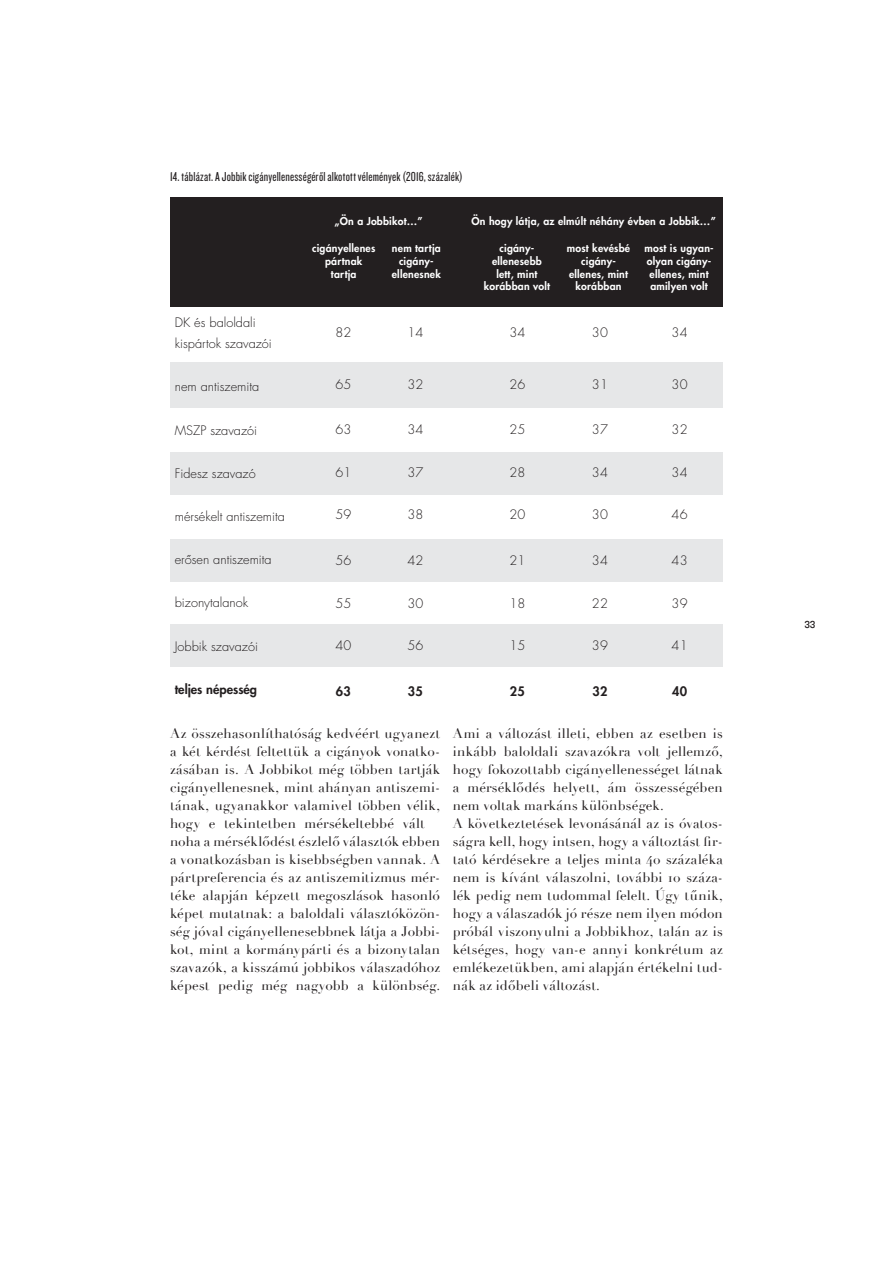
<style>
.page{position:relative;width:893px;height:1263px;background:#fff}
.page>*{position:absolute;margin:0;border:0;box-sizing:border-box;transform-origin:0 0}
.t1{font:13.5px/18px "Didot";letter-spacing:.01em;color:#231f20;text-align:justify}
.t2{font:13.5px "Knockout 28 Junior Feathrwt";letter-spacing:.015em;color:#231f20}
.t3{font:300 12.75px/21.6px "H Futura";color:#231f20}
.t4{font:800 12.75px "H Futura";color:#231f20}
.t5{font:800 10.5px/12.6px "H Futura";letter-spacing:.02em;color:#fff;text-align:center}
.t6{font:10.5px "Knockout HTF31 Junior Middlewt";color:#231f20}
</style>
<div class="page">
<div style="left:170px;top:197px;width:553px;height:110px;background:#231f20"></div>
<div style="left:170px;top:362px;width:553px;height:46px;background:#e6e7e8"></div>
<div style="left:170px;top:452px;width:553px;height:43px;background:#e6e7e8"></div>
<div style="left:170px;top:539px;width:553px;height:43px;background:#e6e7e8"></div>
<div style="left:170px;top:625px;width:553px;height:42px;background:#e6e7e8"></div>
<p class="t2" style="left:170px;top:168px;width:294px">14. táblázat. A Jobbik cigányellenességéről alkotott vélemények (2016, százalék)</p>
<p class="t3" style="left:175px;top:311px;width:99px">DK és baloldali kispártok szavazói</p>
<p class="t3" style="left:175px;top:376px;width:86px">nem antiszemita</p>
<p class="t3" style="left:175px;top:419px;width:84px">MSZP szavazói</p>
<p class="t3" style="left:175px;top:462px;width:82px">Fidesz szavazó</p>
<p class="t3" style="left:175px;top:506px;width:112px">mérsékelt antiszemita</p>
<p class="t3" style="left:175px;top:549px;width:98px">erôsen antiszemita</p>
<p class="t3" style="left:175px;top:592px;width:75px">bizonytalanok</p>
<p class="t3" style="left:175px;top:635px;width:85px">Jobbik szavazói</p>
<p class="t4" style="left:175px;top:680px;width:84px">teljes népesség</p>
<p class="t5" style="left:334px;top:215px;width:90px">„Ön a Jobbikot…”</p>
<p class="t5" style="left:471px;top:215px;width:246px">Ön hogy látja, az elmúlt néhány évben a Jobbik…”</p>
<p class="t5" style="left:312px;top:242px;width:65px">cigányellenes pártnak tartja</p>
<p class="t5" style="left:484px;top:242px;width:68px">cigány&shy;ellenesebb lett, mint korábban volt</p>
<p class="t5" style="left:392px;top:242px;width:51px">nem tartja cigány&shy;ellenesnek</p>
<p class="t5" style="left:567px;top:242px;width:65px">most kevésbé cigány&shy;ellenes, mint korábban</p>
<p class="t5" style="left:644px;top:242px;width:71px">most is ugyan&shy;olyan cigány&shy;ellenes, mint amilyen volt</p>
<p class="t3" style="left:335px;top:322px;width:18px">82</p>
<p class="t3" style="left:407px;top:322px;width:18px">14</p>
<p class="t3" style="left:509px;top:322px;width:18px">34</p>
<p class="t3" style="left:592px;top:322px;width:18px">30</p>
<p class="t3" style="left:671px;top:322px;width:18px">34</p>
<p class="t3" style="left:335px;top:373px;width:18px">65</p>
<p class="t3" style="left:407px;top:373px;width:18px">32</p>
<p class="t3" style="left:509px;top:373px;width:18px">26</p>
<p class="t3" style="left:592px;top:373px;width:18px">31</p>
<p class="t3" style="left:671px;top:373px;width:18px">30</p>
<p class="t3" style="left:335px;top:419px;width:18px">63</p>
<p class="t3" style="left:407px;top:419px;width:18px">34</p>
<p class="t3" style="left:509px;top:419px;width:18px">25</p>
<p class="t3" style="left:592px;top:419px;width:18px">37</p>
<p class="t3" style="left:671px;top:419px;width:18px">32</p>
<p class="t3" style="left:335px;top:461px;width:18px">61</p>
<p class="t3" style="left:407px;top:461px;width:18px">37</p>
<p class="t3" style="left:509px;top:461px;width:18px">28</p>
<p class="t3" style="left:592px;top:461px;width:18px">34</p>
<p class="t3" style="left:671px;top:461px;width:18px">34</p>
<p class="t3" style="left:335px;top:504px;width:18px">59</p>
<p class="t3" style="left:407px;top:504px;width:18px">38</p>
<p class="t3" style="left:509px;top:504px;width:18px">20</p>
<p class="t3" style="left:592px;top:504px;width:18px">30</p>
<p class="t3" style="left:671px;top:504px;width:18px">46</p>
<p class="t3" style="left:335px;top:550px;width:18px">56</p>
<p class="t3" style="left:407px;top:550px;width:18px">42</p>
<p class="t3" style="left:509px;top:550px;width:18px">21</p>
<p class="t3" style="left:592px;top:550px;width:18px">34</p>
<p class="t3" style="left:671px;top:550px;width:18px">43</p>
<p class="t3" style="left:335px;top:592px;width:18px">55</p>
<p class="t3" style="left:407px;top:592px;width:18px">30</p>
<p class="t3" style="left:509px;top:592px;width:18px">18</p>
<p class="t3" style="left:592px;top:592px;width:18px">22</p>
<p class="t3" style="left:671px;top:592px;width:18px">39</p>
<p class="t3" style="left:335px;top:635px;width:18px">40</p>
<p class="t3" style="left:407px;top:635px;width:18px">56</p>
<p class="t3" style="left:509px;top:635px;width:18px">15</p>
<p class="t3" style="left:592px;top:635px;width:18px">39</p>
<p class="t3" style="left:671px;top:635px;width:18px">41</p>
<p class="t4" style="left:336px;top:683px;width:16px">63</p>
<p class="t4" style="left:408px;top:683px;width:16px">35</p>
<p class="t4" style="left:510px;top:683px;width:16px">25</p>
<p class="t4" style="left:592px;top:683px;width:16px">32</p>
<p class="t4" style="left:672px;top:683px;width:16px">40</p>
<p class="t1" style="left:170px;top:725px;width:272px">Az összehasonlíthatóság kedvéért ugyanezt a két kérdést feltettük a cigányok vonatko&shy;zásában is. A Jobbikot még többen tartják cigányellenesnek, mint ahányan antiszemi&shy;tának, ugyanakkor valamivel többen vélik, hogy e tekintetben mérsékeltebbé vált – noha a mérséklődést észlelő választók ebben a vonatkozásban is kisebbségben vannak. A pártpreferencia és az antiszemitizmus mér&shy;téke alapján képzett megoszlások hasonló képet mutatnak: a baloldali választóközön&shy;ség jóval cigányellenesebbnek látja a Jobbi&shy;kot, mint a kormánypárti és a bizonytalan szavazók, a kisszámú jobbikos válaszadóhoz képest pedig még nagyobb a különbség.</p>
<p class="t1" style="left:453px;top:725px;width:272px;text-align:left">Ami a változást illeti, ebben az esetben is inkább baloldali szavazókra volt jellemző, hogy fokozottabb cigányellenességet látnak a mérséklődés helyett, ám összességében nem voltak markáns különbségek.<br>A következtetések levonásánál az is óvatos&shy;ságra kell, hogy intsen, hogy a változtást fir&shy;tató kérdésekre a teljes minta 40 százaléka nem is kívánt válaszolni, további 10 száza&shy;lék pedig nem tudommal felelt. Úgy tűnik, hogy a válaszadók jó része nem ilyen módon próbál viszonyulni a Jobbikhoz, talán az is kétséges, hogy van-e annyi konkrétum az emlékezetükben, ami alapján értékelni tud&shy;nák az időbeli változást.</p>
<p class="t6" style="left:805px;top:619px;width:12px">33</p>
</div>
